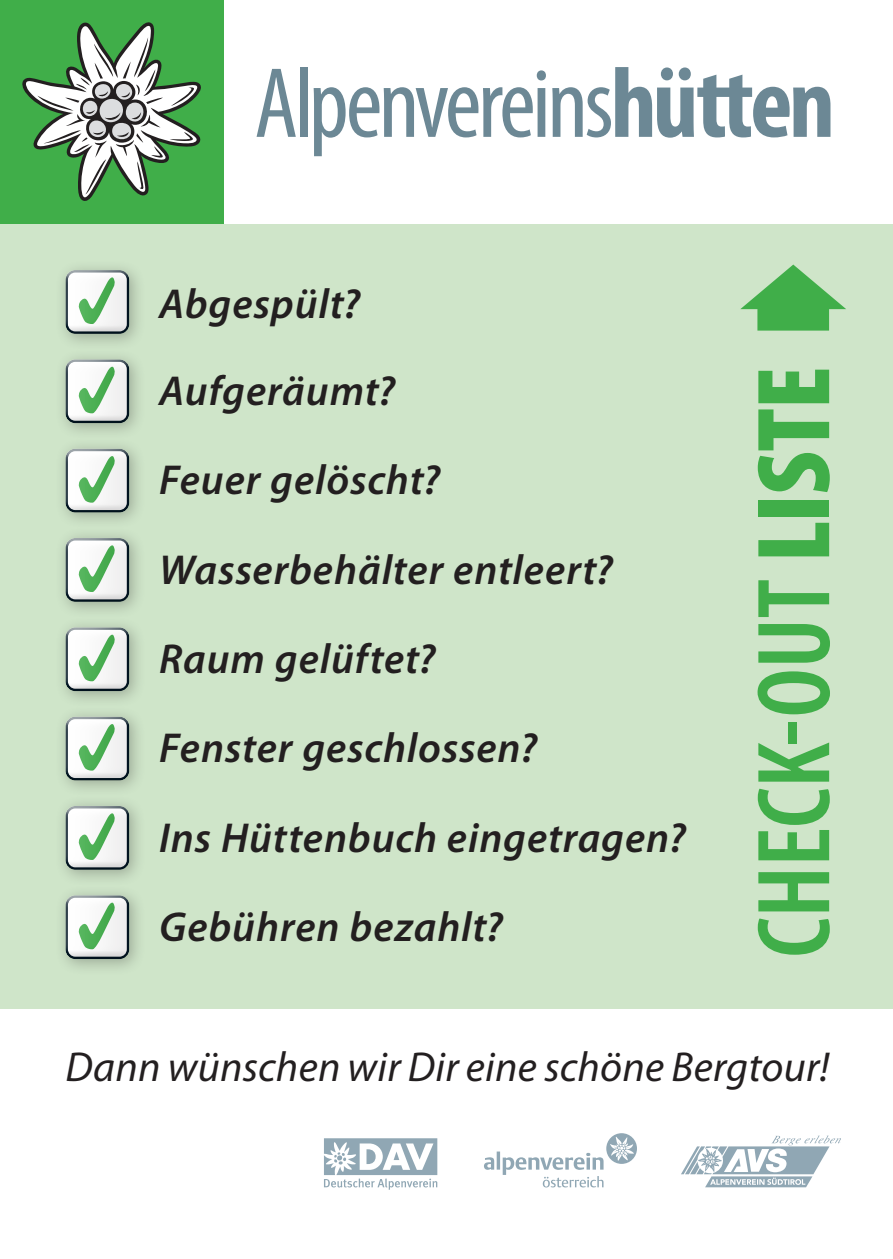
<style>
.page{position:relative;width:893px;height:1259px;background:#fff}
.page>*{position:absolute;margin:0;border:0;box-sizing:border-box;transform-origin:0 0}
.t1{font:600 condensed 105px "Myriad Pro";letter-spacing:-.005em;color:#40ae49}
.t2{font:italic 600 42px/89.1px "Myriad Pro";letter-spacing:.02em;color:#231f20}
.t3{font:italic 42px "Myriad Pro";letter-spacing:.005em;color:#231f20}
.s1{font-weight:900}
</style>
<div class="page">
<div style="left:0;top:223px;width:893px;height:786px;background:#cfe5c9"></div>
<svg style="left:681px;top:1135px;width:160px;height:52px"></svg>
<svg style="left:324px;top:1138px;width:113px;height:51px"></svg>
<svg style="left:484px;top:1133px;width:153px;height:54px"></svg>
<div style="left:54px;top:259px;width:92px;height:92px;background:#231f20;opacity:.3"></div>
<svg style="left:64px;top:269px;width:69px;height:2px"></svg>
<div style="left:64px;top:271px;width:69px;height:67px;background:#231f20;opacity:.25"></div>
<div style="left:54px;top:348px;width:92px;height:92px;background:#231f20;opacity:.3"></div>
<svg style="left:64px;top:358px;width:69px;height:2px"></svg>
<div style="left:64px;top:360px;width:69px;height:67px;background:#231f20;opacity:.25"></div>
<div style="left:54px;top:438px;width:92px;height:91px;background:#231f20;opacity:.3"></div>
<svg style="left:64px;top:447px;width:69px;height:3px"></svg>
<div style="left:64px;top:450px;width:69px;height:66px;background:#231f20;opacity:.25"></div>
<div style="left:54px;top:527px;width:92px;height:92px;background:#231f20;opacity:.3"></div>
<svg style="left:64px;top:537px;width:69px;height:2px"></svg>
<div style="left:64px;top:539px;width:69px;height:67px;background:#231f20;opacity:.25"></div>
<div style="left:54px;top:616px;width:92px;height:92px;background:#231f20;opacity:.3"></div>
<svg style="left:64px;top:626px;width:69px;height:2px"></svg>
<div style="left:64px;top:628px;width:69px;height:67px;background:#231f20;opacity:.25"></div>
<div style="left:54px;top:705px;width:92px;height:92px;background:#231f20;opacity:.3"></div>
<div style="left:64px;top:715px;width:69px;height:59px;background:#c1d1bd"></div>
<div style="left:64px;top:717px;width:69px;height:67px;background:#231f20;opacity:.25"></div>
<div style="left:54px;top:795px;width:92px;height:92px;background:#231f20;opacity:.3"></div>
<svg style="left:64px;top:805px;width:69px;height:2px"></svg>
<div style="left:64px;top:807px;width:69px;height:66px;background:#231f20;opacity:.25"></div>
<div style="left:54px;top:884px;width:92px;height:92px;background:#231f20;opacity:.3"></div>
<svg style="left:64px;top:894px;width:69px;height:2px"></svg>
<div style="left:64px;top:896px;width:69px;height:67px;background:#231f20;opacity:.25"></div>
<svg style="left:740px;top:264px;width:106px;height:66px"></svg>
<div style="left:0;top:0;width:223px;height:223px;background:#40ae49"></div>
<svg style="left:22px;top:22px;width:179px;height:179px"></svg>
<svg style="left:257px;top:69px;width:39px;height:68px"></svg>
<div style="left:300px;top:67px;width:8px;height:70px;background:#6c8895"></div>
<svg style="left:314px;top:70px;width:232px;height:86px"></svg>
<svg style="left:552px;top:67px;width:278px;height:71px"></svg>
<p class="t2" style="left:159px;top:258px;width:528px">Abgespült?<br>Aufgeräumt?<br>Feuer gelöscht?<br>Wasserbehälter entleert?<br>Raum gelüftet?<br>Fenster geschlossen?<br>Ins Hüttenbuch eingetragen?<br>Gebühren bezahlt?</p>
<h1 class="t1" style="left:730px;top:957px;width:593px;rotate:-90deg">CHECK-OUT <span class="s1">LISTE</span></h1>
<p class="t3" style="left:65px;top:1040px;width:765px">Dann wünschen wir Dir eine schöne Bergtour!</p>
</div>
